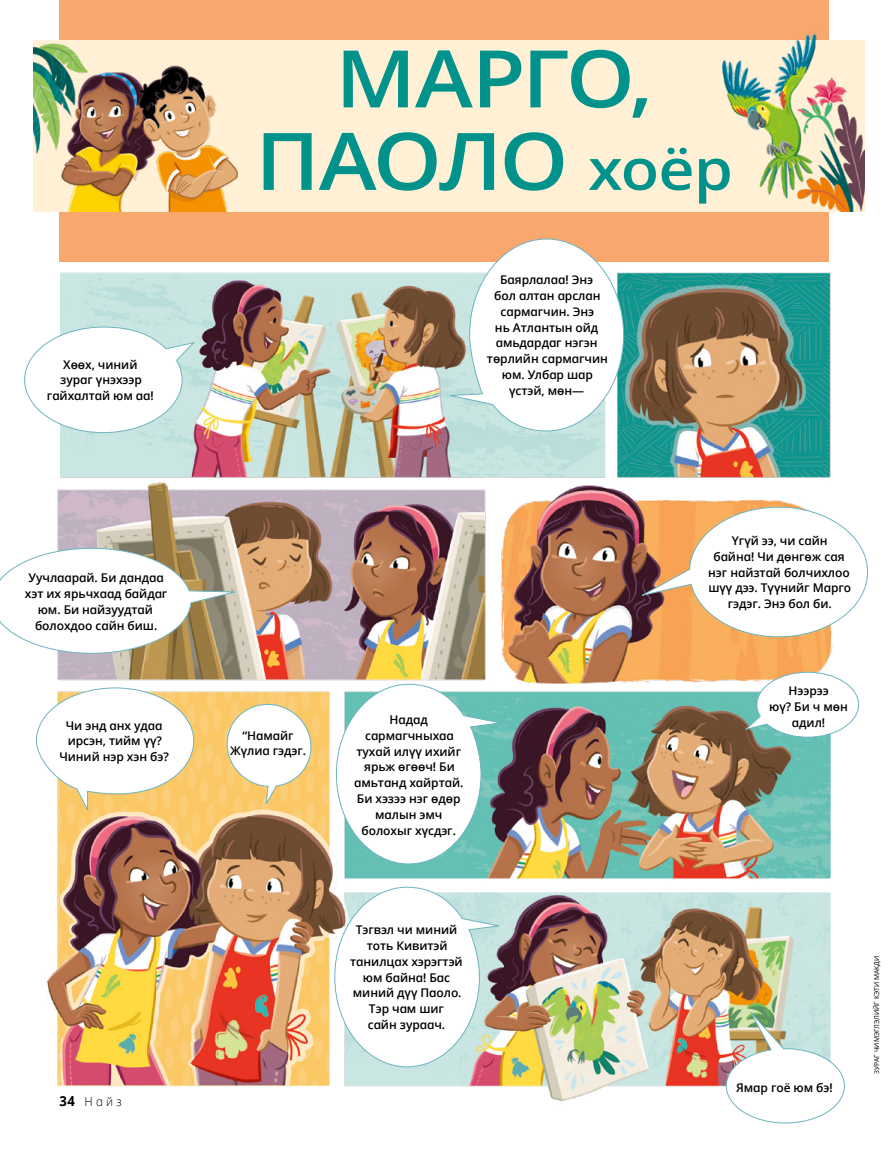
<style>
.page{position:relative;width:893px;height:1161px;background:#fff}
.page>*{position:absolute;margin:0;border:0;box-sizing:border-box;transform-origin:0 0}
.t1{font:600 79.5px/82.5px "Dots Solidlds Lat";letter-spacing:-.03em;color:#00928b;text-align:center;scale:1.1 1}
.t2{font:300 12.3px "Dots Solidlds Lat";color:#000;scale:.95 1}
.t3{font:600 12px/15.8px "Dots Solidlds Lat";letter-spacing:-.005em;color:#000;text-align:center}
.t4{font:6.75px "Dots Solidlds Lat";color:#000}
.s1{font-weight:700;font-size:13.8px}
.s2{font-size:57px}
</style>
<div class="page">
<img style="left:45px;top:272px;width:788px;height:829px">
<div style="left:0;top:263px;width:59px;height:220px;background:#fff"></div>
<div style="left:60px;top:0;width:769px;height:262px;background:#f8a76d"></div>
<div style="left:33px;top:40px;width:832px;height:171px;background:#fff0d6"></div>
<img style="left:33px;top:43px;width:205px;height:168px">
<img style="left:722px;top:33px;width:143px;height:178px">
<svg style="left:24px;top:326px;width:172px;height:107px"></svg>
<svg style="left:637px;top:506px;width:231px;height:131px"></svg>
<svg style="left:726px;top:1007px;width:119px;height:117px"></svg>
<svg style="left:743px;top:671px;width:116px;height:67px"></svg>
<svg style="left:36px;top:687px;width:158px;height:126px"></svg>
<svg style="left:0;top:547px;width:240px;height:107px"></svg>
<svg style="left:221px;top:698px;width:96px;height:109px"></svg>
<svg style="left:444px;top:238px;width:180px;height:194px"></svg>
<svg style="left:334px;top:886px;width:169px;height:181px"></svg>
<svg style="left:336px;top:683px;width:169px;height:182px"></svg>
<p class="t3" style="left:47px;top:356px;width:108px">Хөөх, чиний зураг үнэхээр гайхалтай юм аа!</p>
<p class="t3" style="left:25px;top:570px;width:144px">Уучлаарай. Би дандаа хэт их ярьчхаад байдаг юм. Би найзуудтай болохдоо сайн биш.</p>
<p class="t3" style="left:59px;top:717px;width:111px">Чи энд анх удаа ирсэн, тийм үү?<br>Чиний нэр хэн бэ?</p>
<p class="t2" style="left:60px;top:1092px;width:67px"><span class="s1">34</span> Найз</p>
<p class="t1" style="left:255px;top:38px;width:436px">МАРГО,<br>ПАОЛО <span class="s2">хоёр</span></p>
<p class="t3" style="left:487px;top:272px;width:122px">Баярлалаа! Энэ<br>бол алтан арслан сармагчин. Энэ<br>нь Атлантын ойд амьдардаг нэгэн төрлийн сармагчин юм. Улбар шар үстэй, мөн—</p>
<p class="t3" style="left:230px;top:727px;width:78px">“Намайг<br>Жүлиа гэдэг.</p>
<p class="t3" style="left:354px;top:712px;width:111px">Надад сармагчныхаа тухай илүү ихийг ярьж өгөөч! Би амьтанд хайртай.<br>Би хэзээ нэг өдөр малын эмч болохыг хүсдэг.</p>
<p class="t3" style="left:350px;top:922px;width:114px">Тэгвэл чи миний тоть Кивитэй танилцах хэрэгтэй юм байна! Бас миний дүү Паоло.<br>Тэр чам шиг<br>сайн зураач.</p>
<p class="t3" style="left:708px;top:533px;width:144px">Үгүй ээ, чи сайн<br>байна! Чи дөнгөж сая нэг найзтай болчихлоо шүү дээ. Түүнийг Марго гэдэг. Энэ бол би.</p>
<p class="t3" style="left:769px;top:683px;width:80px">Нээрээ<br>юү? Би ч мөн адил!</p>
<p class="t3" style="left:736px;top:1079px;width:98px">Ямар гоё юм бэ!</p>
<p class="t4" style="left:872px;top:1074px;width:119px;rotate:-90deg">ЗУРАГ ЧИМЭГЛЭЛИЙГ КЭТИ МАКДИ</p>
</div>
